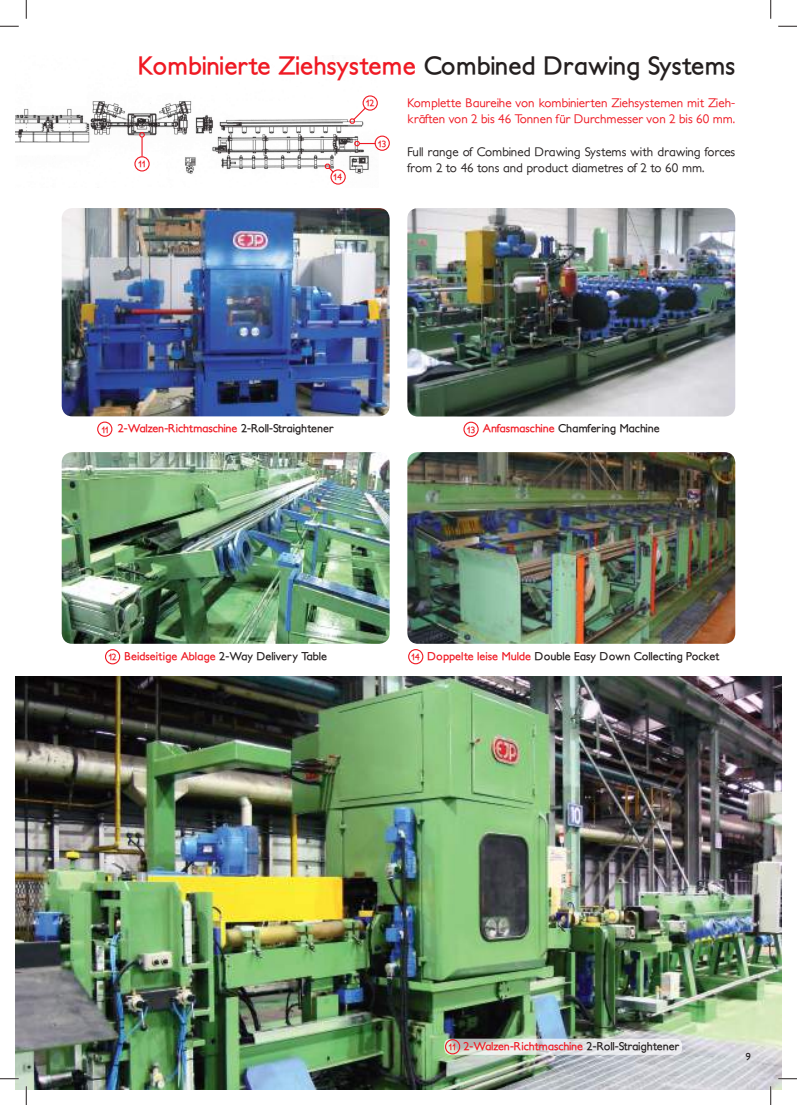
<style>
.page{position:relative;width:797px;height:1105px;background:#fff}
.page>*{position:absolute;margin:0;border:0;box-sizing:border-box;transform-origin:0 0}
.t1{font:700 25px "Petita";color:#ef1923}
.t2{font:500 12.5px/16.2px "Petita";color:#ef1923}
.t3{font:500 12.5px/16.2px "Petita";color:#241f1f}
.t4{font:700 11.25px "Petita";color:#241f1f}
.t5{font:700 11.25px "Petita";color:#ef1923}
.t6{font:700 10px "Petita";color:#241f1f}
.t7{font:700 9px "Petita";letter-spacing:.05em;color:#ef1923}
.s1{color:#241f1f}
.s2{font-size:9px}
.s3{font-size:9px;color:#ef1923}
.s4{color:#ef1923}
</style>
<div class="page">
<img style="left:16px;top:676px;width:765px;height:413px">
<img style="left:62px;top:208px;width:327px;height:208px">
<div style="left:105px;top:649px;width:15px;height:15px;border:1px solid #ef1923;border-radius:50%"></div>
<img style="left:407px;top:208px;width:328px;height:208px">
<div style="left:463px;top:422px;width:15px;height:15px;border:1px solid #ef1923;border-radius:50%"></div>
<img style="left:407px;top:452px;width:328px;height:192px">
<div style="left:408px;top:649px;width:15px;height:15px;border:1px solid #ef1923;border-radius:50%"></div>
<svg style="left:444px;top:1039px;width:238px;height:16px;background:#e0e3e3"></svg>
<div style="left:445px;top:1039px;width:15px;height:15px;border:1px solid #ef1923;border-radius:50%"></div>
<div style="left:97px;top:422px;width:15px;height:15px;border:1px solid #ef1923;border-radius:50%"></div>
<img style="left:62px;top:452px;width:327px;height:192px">
<img style="left:16px;top:97px;width:362px;height:86px">
<div style="left:134px;top:156px;width:16px;height:15px;border:1px solid #ef1923;border-radius:50%"></div>
<hr style="left:141px;top:137px;width:2px;height:20px;background:#ef1923">
<svg style="left:139px;top:132px;width:6px;height:6px"></svg>
<div style="left:374px;top:136px;width:16px;height:15px;border:1px solid #ef1923;border-radius:50%"></div>
<svg style="left:354px;top:141px;width:21px;height:5px"></svg>
<div style="left:362px;top:95px;width:16px;height:16px;border:1px solid #ef1923;border-radius:50%"></div>
<svg style="left:348px;top:106px;width:19px;height:19px"></svg>
<div style="left:330px;top:169px;width:16px;height:16px;border:1px solid #ef1923;border-radius:50%"></div>
<svg style="left:323px;top:162px;width:12px;height:12px"></svg>
<svg style="left:0;top:25px;width:19px;height:2px"></svg>
<svg style="left:778px;top:25px;width:19px;height:2px"></svg>
<svg style="left:0;top:1078px;width:19px;height:1px"></svg>
<svg style="left:778px;top:1078px;width:19px;height:1px"></svg>
<svg style="left:25px;top:0;width:2px;height:19px"></svg>
<svg style="left:25px;top:1086px;width:2px;height:19px"></svg>
<svg style="left:770px;top:0;width:1px;height:19px"></svg>
<svg style="left:770px;top:1086px;width:1px;height:19px"></svg>
<h1 class="t1" style="left:138px;top:50px;width:598px">Kombinierte Ziehsysteme <span class="s1">Combined Drawing Systems</span></h1>
<p class="t7" style="left:138px;top:159px;width:9px">11</p>
<p class="t7" style="left:333px;top:172px;width:10px">14</p>
<p class="t7" style="left:366px;top:97px;width:10px">12</p>
<p class="t7" style="left:378px;top:138px;width:10px">13</p>
<p class="t2" style="left:407px;top:95px;width:329px">Komplette Baureihe von kombinierten Ziehsystemen mit Zieh&shy;kräften von 2 bis 46 Tonnen für Durchmesser von 2 bis 60 mm.</p>
<p class="t3" style="left:407px;top:144px;width:329px">Full range of Combined Drawing Systems with drawing forces from 2 to 46 tons and product diametres of 2 to 60 mm.</p>
<p class="t5" style="left:101px;top:422px;width:234px"><span class="s2">11</span> 2-Walzen-Richtmaschine <span class="s1">2-Roll-Straightener</span></p>
<p class="t4" style="left:467px;top:422px;width:194px"><span class="s3">13</span> <span class="s4">Anfasmaschine</span> Chamfering Machine</p>
<p class="t4" style="left:108px;top:649px;width:220px"><span class="s3">12</span> <span class="s4">Beidseitige Ablage</span> 2-Way Delivery Table</p>
<p class="t4" style="left:411px;top:649px;width:309px"><span class="s3">14</span> <span class="s4">Doppelte leise Mulde</span> Double Easy Down Collecting Pocket</p>
<p class="t5" style="left:448px;top:1039px;width:232px"><span class="s2">11</span> 2-Walzen-Richtmaschine <span class="s1">2-Roll-Straightener</span></p>
<p class="t6" style="left:745px;top:1050px;width:7px">9</p>
</div>
